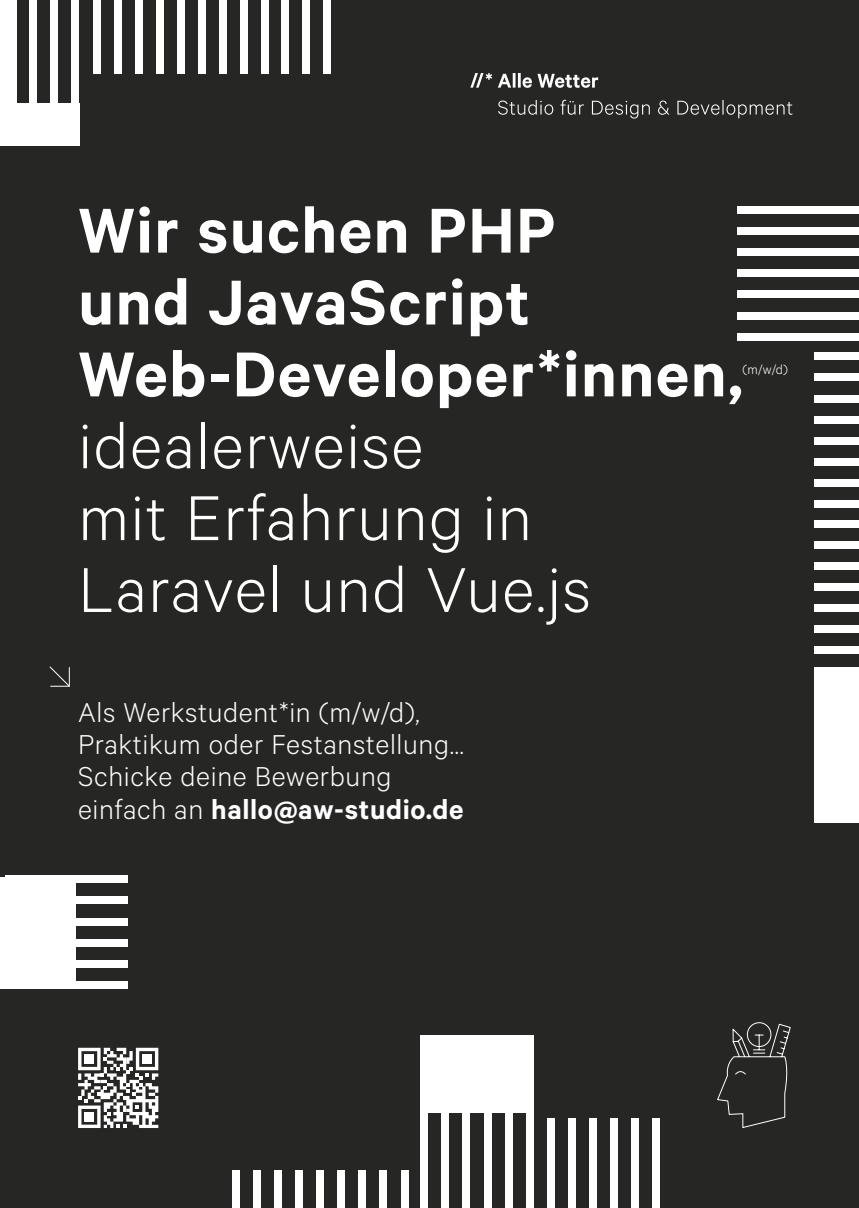
<style>
.page{position:relative;width:859px;height:1208px;background:#262625}
.page>*{position:absolute;margin:0;border:0;box-sizing:border-box;transform-origin:0 0}
.t1{font:600 71.3px/71.8px "Calibre";letter-spacing:.02em;color:#fff}
.t2{font:300 71.3px "Calibre";letter-spacing:.02em;color:#fff}
.t3{font:300 30.8px "Calibre";letter-spacing:.02em;color:#fff}
.t4{font:600 30.8px "Calibre";letter-spacing:.02em;color:#fff}
.t5{font:300 14.6px "Calibre";color:#fff}
.s1{font-weight:300}
</style>
<div class="page">
<svg style="left:78px;top:1047px;width:80px;height:81px"></svg>
<div style="left:85px;top:1054px;width:9px;height:9px;background:#fff"></div>
<div style="left:142px;top:1054px;width:10px;height:9px;background:#fff"></div>
<div style="left:85px;top:1112px;width:9px;height:9px;background:#fff"></div>
<svg style="left:498px;top:100px;width:294px;height:19px"></svg>
<svg style="left:498px;top:73px;width:100px;height:15px"></svg>
<svg style="left:470px;top:73px;width:22px;height:15px"></svg>
<svg style="left:49px;top:666px;width:21px;height:21px"></svg>
<svg style="left:717px;top:1022px;width:74px;height:106px"></svg>
<div style="left:0;top:103px;width:79px;height:43px;background:#fff"></div>
<div style="left:420px;top:1035px;width:113px;height:78px;background:#fff"></div>
<div style="left:814px;top:671px;width:45px;height:147px;background:#fff"></div>
<div style="left:0;top:877px;width:76px;height:111px;background:#fff"></div>
<div style="left:814px;top:352px;width:45px;height:8px;background:#fff"></div>
<div style="left:737px;top:206px;width:122px;height:8px;background:#fff"></div>
<div style="left:814px;top:374px;width:45px;height:7px;background:#fff"></div>
<div style="left:737px;top:227px;width:122px;height:8px;background:#fff"></div>
<div style="left:814px;top:395px;width:45px;height:7px;background:#fff"></div>
<div style="left:737px;top:248px;width:122px;height:8px;background:#fff"></div>
<div style="left:814px;top:437px;width:45px;height:7px;background:#fff"></div>
<div style="left:737px;top:291px;width:122px;height:7px;background:#fff"></div>
<div style="left:814px;top:416px;width:45px;height:7px;background:#fff"></div>
<div style="left:737px;top:269px;width:122px;height:8px;background:#fff"></div>
<div style="left:323px;top:0;width:8px;height:73px;background:#fff"></div>
<div style="left:814px;top:458px;width:45px;height:7px;background:#fff"></div>
<div style="left:737px;top:312px;width:122px;height:7px;background:#fff"></div>
<div style="left:302px;top:0;width:8px;height:73px;background:#fff"></div>
<div style="left:814px;top:479px;width:45px;height:8px;background:#fff"></div>
<div style="left:737px;top:333px;width:122px;height:7px;background:#fff"></div>
<div style="left:281px;top:0;width:8px;height:73px;background:#fff"></div>
<div style="left:814px;top:500px;width:45px;height:8px;background:#fff"></div>
<div style="left:261px;top:0;width:8px;height:73px;background:#fff"></div>
<div style="left:814px;top:520px;width:45px;height:7px;background:#fff"></div>
<div style="left:240px;top:0;width:8px;height:73px;background:#fff"></div>
<div style="left:814px;top:541px;width:45px;height:7px;background:#fff"></div>
<div style="left:219px;top:0;width:8px;height:73px;background:#fff"></div>
<div style="left:814px;top:562px;width:45px;height:7px;background:#fff"></div>
<div style="left:198px;top:0;width:8px;height:73px;background:#fff"></div>
<div style="left:814px;top:583px;width:45px;height:8px;background:#fff"></div>
<div style="left:177px;top:0;width:8px;height:73px;background:#fff"></div>
<div style="left:814px;top:604px;width:45px;height:8px;background:#fff"></div>
<div style="left:156px;top:0;width:8px;height:73px;background:#fff"></div>
<div style="left:5px;top:981px;width:123px;height:7px;background:#fff"></div>
<div style="left:814px;top:625px;width:45px;height:8px;background:#fff"></div>
<div style="left:135px;top:0;width:7px;height:73px;background:#fff"></div>
<div style="left:5px;top:960px;width:123px;height:7px;background:#fff"></div>
<div style="left:814px;top:646px;width:45px;height:8px;background:#fff"></div>
<div style="left:93px;top:0;width:7px;height:73px;background:#fff"></div>
<div style="left:5px;top:917px;width:123px;height:8px;background:#fff"></div>
<div style="left:114px;top:0;width:7px;height:73px;background:#fff"></div>
<div style="left:5px;top:939px;width:123px;height:7px;background:#fff"></div>
<div style="left:814px;top:667px;width:45px;height:8px;background:#fff"></div>
<div style="left:72px;top:0;width:7px;height:125px;background:#fff"></div>
<div style="left:5px;top:896px;width:123px;height:8px;background:#fff"></div>
<div style="left:51px;top:0;width:7px;height:125px;background:#fff"></div>
<div style="left:5px;top:875px;width:123px;height:8px;background:#fff"></div>
<div style="left:29px;top:0;width:8px;height:125px;background:#fff"></div>
<div style="left:0;top:0;width:16px;height:125px;background:#fff"></div>
<div style="left:814px;top:815px;width:45px;height:7px;background:#fff"></div>
<div style="left:232px;top:1170px;width:8px;height:38px;background:#fff"></div>
<div style="left:253px;top:1170px;width:8px;height:38px;background:#fff"></div>
<div style="left:274px;top:1170px;width:8px;height:38px;background:#fff"></div>
<div style="left:295px;top:1170px;width:8px;height:38px;background:#fff"></div>
<div style="left:337px;top:1170px;width:8px;height:38px;background:#fff"></div>
<div style="left:316px;top:1170px;width:8px;height:38px;background:#fff"></div>
<div style="left:359px;top:1170px;width:7px;height:38px;background:#fff"></div>
<div style="left:380px;top:1170px;width:7px;height:38px;background:#fff"></div>
<div style="left:401px;top:1170px;width:7px;height:38px;background:#fff"></div>
<div style="left:420px;top:1038px;width:8px;height:170px;background:#fff"></div>
<div style="left:442px;top:1038px;width:7px;height:170px;background:#fff"></div>
<div style="left:463px;top:1038px;width:7px;height:170px;background:#fff"></div>
<div style="left:484px;top:1038px;width:7px;height:170px;background:#fff"></div>
<div style="left:505px;top:1038px;width:7px;height:170px;background:#fff"></div>
<div style="left:526px;top:1038px;width:7px;height:170px;background:#fff"></div>
<div style="left:547px;top:1118px;width:8px;height:90px;background:#fff"></div>
<div style="left:589px;top:1118px;width:8px;height:90px;background:#fff"></div>
<div style="left:568px;top:1118px;width:8px;height:90px;background:#fff"></div>
<div style="left:610px;top:1118px;width:8px;height:90px;background:#fff"></div>
<div style="left:631px;top:1118px;width:8px;height:90px;background:#fff"></div>
<div style="left:652px;top:1118px;width:8px;height:90px;background:#fff"></div>
<p class="t1" style="left:78px;top:192px;width:479px">Wir suchen PHP</p>
<p class="t1" style="left:78px;top:264px;width:666px">und JavaScript<br>Web-Developer*innen,</p>
<p class="t5" style="left:742px;top:361px;width:47px">(m/w/d)</p>
<p class="t2" style="left:78px;top:404px;width:347px">idealerweise</p>
<p class="t2" style="left:78px;top:476px;width:455px">mit Erfahrung in</p>
<p class="t2" style="left:78px;top:548px;width:514px">Laravel und Vue.js</p>
<p class="t3" style="left:78px;top:694px;width:343px">Als Werkstudent*in (m/w/d),</p>
<p class="t3" style="left:78px;top:726px;width:387px">Praktikum oder Festanstellung…</p>
<p class="t3" style="left:78px;top:759px;width:315px">Schicke deine Bewerbung</p>
<p class="t4" style="left:78px;top:791px;width:387px"><span class="s1">einfach an</span> hallo@aw-studio.de</p>
</div>
